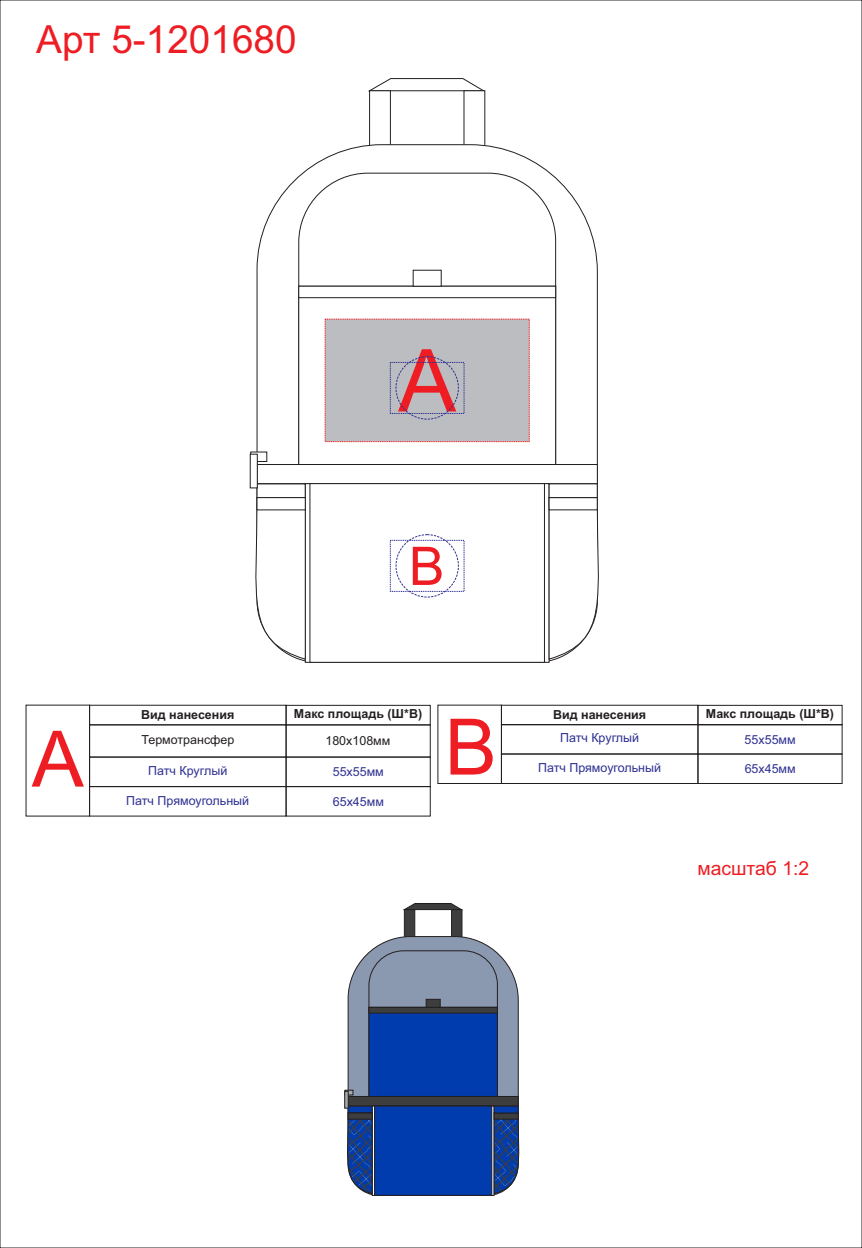
<style>
.page{position:relative;width:862px;height:1248px;background:#fff}
.page>*{position:absolute;margin:0;border:0;box-sizing:border-box;transform-origin:0 0}
.t1{font:86.88px "Arial";color:#ee1d23}
.t2{font:77.92px "Arial";color:#ee1d23}
.t3{font:53.2px "Arial";color:#ee1d23}
.t4{font:38.72px "Arial";color:#ee1d23}
.t5{font:19.28px "Arial";color:#ee1d23}
.t6{font:12.48px "Arial";color:#2e3092}
.t7{font:700 12.48px "Arial";color:#231f20}
.t8{font:12.48px "Arial";color:#231f20}
</style>
<div class="page">
<svg style="left:369px;top:78px;width:116px;height:66px"></svg>
<svg style="left:257px;top:144px;width:340px;height:308px"></svg>
<svg style="left:298px;top:173px;width:258px;height:97px"></svg>
<svg style="left:298px;top:298px;width:258px;height:154px"></svg>
<svg style="left:298px;top:270px;width:258px;height:28px"></svg>
<div style="left:325px;top:319px;width:204px;height:123px;background:#bcbdc0"></div>
<svg style="left:249px;top:452px;width:350px;height:210px"></svg>
<svg style="left:403px;top:903px;width:59px;height:33px"></svg>
<svg style="left:371px;top:936px;width:124px;height:14px;fill:#8a99b0"></svg>
<svg style="left:344px;top:950px;width:176px;height:245px"></svg>
<div style="left:89px;top:705px;width:197px;height:20px;border:1px solid #231f20"></div>
<div style="left:501px;top:705px;width:197px;height:20px;border:1px solid #231f20"></div>
<div style="left:89px;top:724px;width:197px;height:33px;border:1px solid #231f20"></div>
<div style="left:286px;top:705px;width:144px;height:20px;border:1px solid #231f20"></div>
<div style="left:697px;top:705px;width:145px;height:20px;border:1px solid #231f20"></div>
<div style="left:396px;top:356px;width:62px;height:63px;border:1px dashed #2e3092;border-radius:50%"></div>
<div style="left:396px;top:534px;width:62px;height:63px;border:1px dashed #2e3092;border-radius:50%"></div>
<div style="left:89px;top:756px;width:197px;height:30px;border:1px solid #231f20"></div>
<div style="left:501px;top:724px;width:197px;height:30px;border:1px solid #231f20"></div>
<div style="left:89px;top:786px;width:197px;height:30px;border:1px solid #231f20"></div>
<div style="left:501px;top:753px;width:197px;height:30px;border:1px solid #231f20"></div>
<div style="left:286px;top:756px;width:144px;height:30px;border:1px solid #231f20"></div>
<div style="left:697px;top:724px;width:145px;height:30px;border:1px solid #231f20"></div>
<div style="left:286px;top:786px;width:144px;height:30px;border:1px solid #231f20"></div>
<div style="left:697px;top:753px;width:145px;height:30px;border:1px solid #231f20"></div>
<h3 class="t4" style="left:36px;top:25px;width:262px">Арт 5-1201680</h3>
<h1 class="t1" style="left:398px;top:348px;width:59px">A</h1>
<h3 class="t3" style="left:409px;top:546px;width:37px">В</h3>
<h2 class="t2" style="left:32px;top:729px;width:53px">A</h2>
<p class="t7" style="left:141px;top:710px;width:95px">Вид нанесения</p>
<p class="t7" style="left:294px;top:709px;width:130px">Макс площадь (Ш*В)</p>
<p class="t7" style="left:553px;top:710px;width:95px">Вид нанесения</p>
<p class="t7" style="left:706px;top:709px;width:130px">Макс площадь (Ш*В)</p>
<p class="t8" style="left:141px;top:735px;width:94px">Термотрансфер</p>
<p class="t8" style="left:325px;top:736px;width:66px">180х108мм</p>
<p class="t6" style="left:148px;top:766px;width:81px">Патч Круглый</p>
<h2 class="t2" style="left:445px;top:717px;width:53px">В</h2>
<p class="t6" style="left:560px;top:733px;width:81px">Патч Круглый</p>
<p class="t6" style="left:744px;top:734px;width:53px">55х55мм</p>
<p class="t6" style="left:538px;top:762px;width:124px">Патч Прямоугольный</p>
<p class="t6" style="left:744px;top:764px;width:53px">65х45мм</p>
<p class="t6" style="left:333px;top:767px;width:53px">55х55мм</p>
<p class="t6" style="left:126px;top:795px;width:124px">Патч Прямоугольный</p>
<p class="t6" style="left:333px;top:796px;width:53px">65х45мм</p>
<h3 class="t5" style="left:697px;top:860px;width:113px">масштаб 1:2</h3>
</div>
